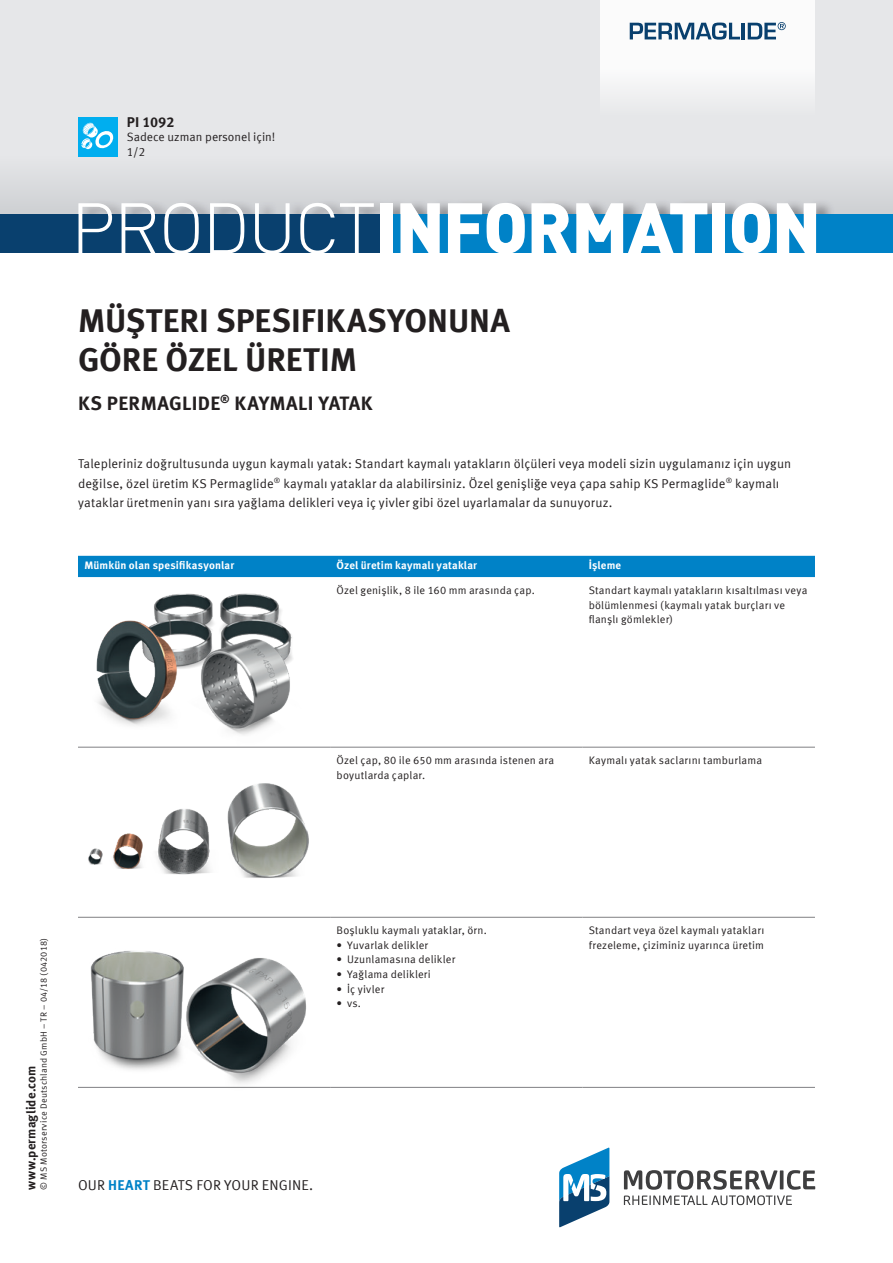
<style>
.page{position:relative;width:893px;height:1263px;background:#fff}
.page>*{position:absolute;margin:0;border:0;box-sizing:border-box;transform-origin:0 0}
.t1{font:900 70.5px "DIN Pro";letter-spacing:-.025em;color:#fff}
.t2{font:700 33px/39px "Meta Offc Pro";color:#231f20}
.t3{font:700 19.5px "Meta Offc Pro";letter-spacing:.015em;color:#231f20}
.t4{font:14.25px "Meta Offc Pro Norm";letter-spacing:.01em;color:#231f20}
.t5{font:700 14.25px "Meta Offc Pro";letter-spacing:.005em;color:#231f20}
.t6{font:12.75px/19.5px "Meta Offc Pro Norm";letter-spacing:.01em;color:#231f20}
.t7{font:700 12.75px "Meta Offc Pro";letter-spacing:.01em;color:#231f20}
.t8{font:12px "Meta Offc Pro Norm";color:#231f20}
.t9{font:10.8px/14.7px "Meta Offc Pro Norm";letter-spacing:.015em;color:#231f20}
.t10{font:700 10.8px "Meta Offc Pro";letter-spacing:.015em;color:#fff}
.t11{font:9px "Meta Offc Pro Norm";letter-spacing:.025em;color:#231f20}
.s1{font-weight:300}
.s2{font-family:"Meta Offc Pro";font-weight:700;color:#0082c7}
</style>
<div class="page">
<div style="left:0;top:0;width:893px;height:224px;background:#e6e7e9"></div>
<div style="left:0;top:156px;width:893px;height:58px;background:#dcdee0"></div>
<div style="left:80px;top:198px;width:756px;height:16px;background:#231f20;opacity:.4"></div>
<div style="left:0;top:214px;width:893px;height:39px;background:#09406e"></div>
<div style="left:386px;top:214px;width:507px;height:39px;background:#0082c7"></div>
<div style="left:600px;top:0;width:215px;height:117px;background:linear-gradient(to right,#f6f6f7,#f6f6f7)"></div>
<svg style="left:630px;top:22px;width:110px;height:18px;background:#8aa4b9"></svg>
<hr style="left:741px;top:23px;width:3px;height:16px;background:#09406e">
<svg style="left:748px;top:22px;width:38px;height:17px"></svg>
<svg style="left:559px;top:1147px;width:50px;height:80px"></svg>
<svg style="left:624px;top:1170px;width:191px;height:35px"></svg>
<div style="left:78px;top:117px;width:39px;height:39px;background:#00aeef"></div>
<svg style="left:81px;top:122px;width:33px;height:28px"></svg>
<img style="left:132px;top:577px;width:169px;height:45px">
<img style="left:78px;top:604px;width:167px;height:143px">
<img style="left:143px;top:622px;width:198px;height:125px">
<img style="left:88px;top:783px;width:221px;height:95px">
<img style="left:90px;top:951px;width:46px;height:119px">
<img style="left:136px;top:951px;width:221px;height:136px">
<div style="left:78px;top:556px;width:737px;height:21px;background:#0082c7"></div>
<hr style="left:78px;top:747px;width:252px;height:1px;background:#808083">
<hr style="left:330px;top:747px;width:252px;height:1px;background:#808083">
<hr style="left:78px;top:917px;width:252px;height:1px;background:#808083">
<hr style="left:330px;top:917px;width:252px;height:1px;background:#808083">
<hr style="left:78px;top:1087px;width:252px;height:1px;background:#808083">
<hr style="left:330px;top:1087px;width:252px;height:1px;background:#808083">
<hr style="left:582px;top:747px;width:233px;height:1px;background:#808083">
<hr style="left:582px;top:917px;width:233px;height:1px;background:#808083">
<hr style="left:582px;top:1087px;width:233px;height:1px;background:#808083">
<h3 class="t5" style="left:127px;top:111px;width:49px">PI 1092</h3>
<p class="t8" style="left:127px;top:128px;width:150px">Sadece uzman personel için!</p>
<p class="t8" style="left:127px;top:143px;width:20px">1/2</p>
<h1 class="t1" style="left:71px;top:172px;width:752px"><span class="s1">PRODUCT</span>INFORMATION</h1>
<h2 class="t2" style="left:78px;top:298px;width:433px">MÜŞTERI SPESIFIKASYONUNA<br>GÖRE ÖZEL ÜRETIM</h2>
<h3 class="t3" style="left:78px;top:387px;width:296px">KS PERMAGLIDE<sup>®</sup> KAYMALI YATAK</h3>
<p class="t6" style="left:78px;top:453px;width:715px">Talepleriniz doğrultusunda uygun kaymalı yatak: Standart kaymalı yatakların ölçüleri veya modeli sizin uygulamanız için uygun değilse, özel üretim KS Permaglide<sup>®</sup> kaymalı yataklar da alabilirsiniz. Özel genişliğe veya çapa sahip KS Permaglide<sup>®</sup> kaymalı yataklar üretmenin yanı sıra yağlama delikleri veya iç yivler gibi özel uyarlamalar da sunuyoruz.</p>
<p class="t10" style="left:84px;top:557px;width:151px">Mümkün olan spesifikasyonlar</p>
<p class="t10" style="left:337px;top:557px;width:142px">Özel üretim kaymalı yataklar</p>
<p class="t10" style="left:589px;top:557px;width:34px">İşleme</p>
<p class="t9" style="left:337px;top:582px;width:200px">Özel genişlik, 8 ile 160 mm arasında çap.</p>
<p class="t9" style="left:589px;top:582px;width:220px">Standart kaymalı yatakların kısaltılması veya bölümlenmesi (kaymalı yatak burçları ve flanşlı gömlekler)</p>
<p class="t9" style="left:337px;top:752px;width:219px">Özel çap, 80 ile 650 mm arasında istenen ara boyutlarda çaplar.</p>
<p class="t9" style="left:589px;top:752px;width:175px">Kaymalı yatak saclarını tamburlama</p>
<p class="t11" style="left:37px;top:1189px;width:253px;rotate:-90deg">© MS Motorservice Deutschland GmbH – TR – 04/18 (042018)</p>
<p class="t7" style="left:21px;top:1189px;width:125px;rotate:-90deg">www.permaglide.com</p>
<p class="t9" style="left:337px;top:922px;width:152px">Boşluklu kaymalı yataklar, örn.</p>
<p class="t9" style="left:337px;top:937px;width:93px">• Yuvarlak delikler</p>
<p class="t9" style="left:337px;top:951px;width:120px">• Uzunlamasına delikler</p>
<p class="t9" style="left:337px;top:966px;width:96px">• Yağlama delikleri</p>
<p class="t9" style="left:337px;top:981px;width:49px">• İç yivler</p>
<p class="t9" style="left:337px;top:995px;width:26px">• vs.</p>
<h3 class="t4" style="left:78px;top:1174px;width:237px">OUR <span class="s2">HEART</span> BEATS FOR YOUR ENGINE.</h3>
<p class="t9" style="left:589px;top:922px;width:177px">Standart veya özel kaymalı yatakları frezeleme, çiziminiz uyarınca üretim</p>
</div>
